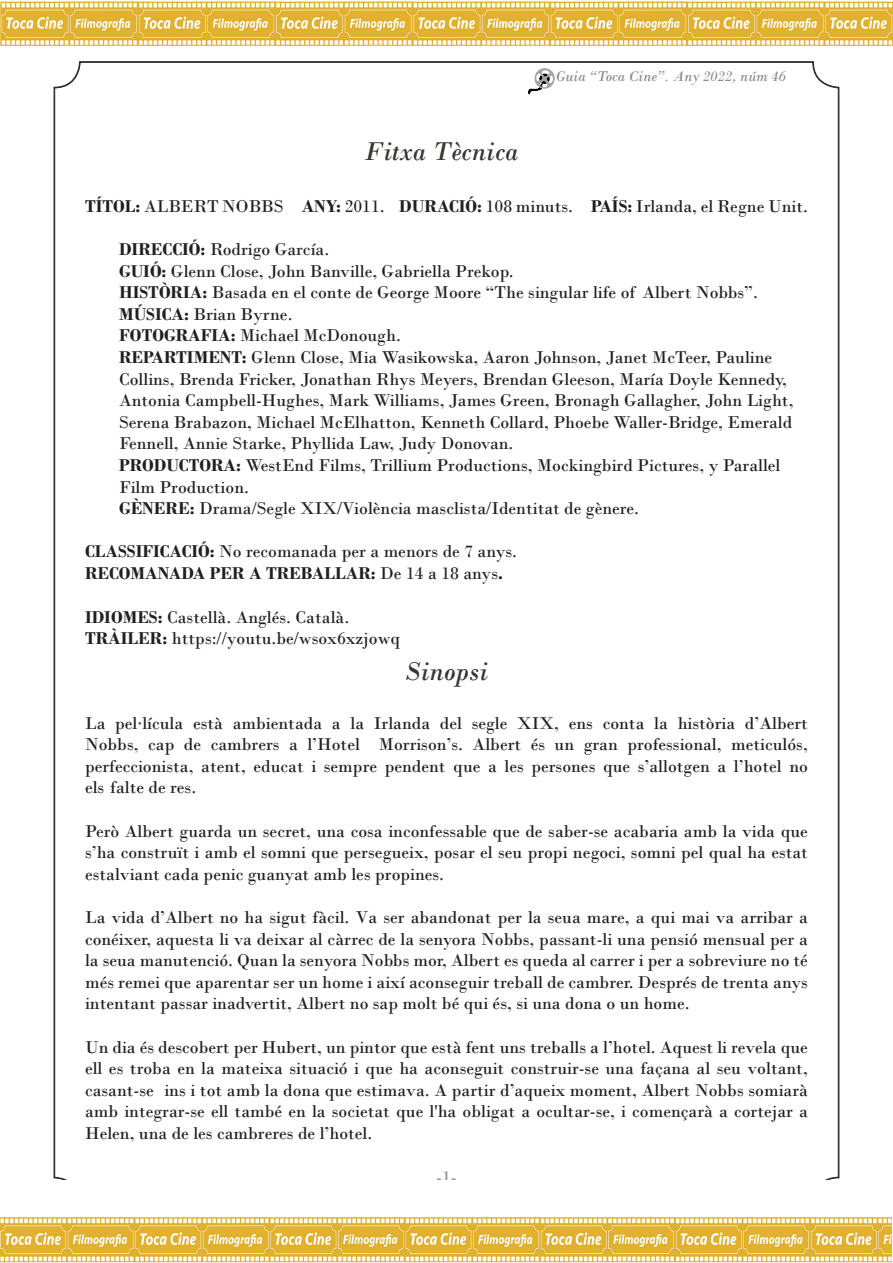
<style>
.page{position:relative;width:893px;height:1263px;background:#fff}
.page>*{position:absolute;margin:0;border:0;box-sizing:border-box;transform-origin:0 0}
.t1{font:italic 27px "Bodoni";color:#3b3532}
.t2{font:18px/21.6px "Bodoni";color:#231f20;text-align:justify}
.t3{font:700 18px "Bodoni";color:#231f20}
.t4{font:18px "Bodoni";color:#8a8c8f}
.t5{font:italic 15px "Bodoni";color:#8a8c8f}
.s1{font-weight:700}
.s2{font-weight:400}
</style>
<div class="page">
<img style="left:0;top:1px;width:893px;height:45px">
<img style="left:0;top:1217px;width:892px;height:46px">
<p class="t1" style="left:365px;top:136px;width:155px">Fitxa Tècnica</p>
<p class="t5" style="left:556px;top:67px;width:232px">Guia “Toca Cine”. Any 2022, núm 46</p>
<p class="t2" style="left:85px;top:195px;width:724px"><span class="s1">TÍTOL:</span> ALBERT NOBBS <span class="s1">ANY:</span> 2011. <span class="s1">DURACIÓ:</span> 108 minuts. <span class="s1">PAÍS:</span> Irlanda, el Regne Unit.</p>
<p class="t2" style="left:119px;top:238px;width:212px"><span class="s1">DIRECCIÓ:</span> Rodrigo García.</p>
<p class="t2" style="left:119px;top:260px;width:396px"><span class="s1">GUIÓ:</span> Glenn Close, John Banville, Gabriella Prekop.</p>
<p class="t2" style="left:119px;top:282px;width:640px"><span class="s1">HISTÒRIA:</span> Basada en el conte de George Moore “The singular life of Albert Nobbs”.</p>
<p class="t2" style="left:119px;top:303px;width:175px"><span class="s1">MÚSICA:</span> Brian Byrne.</p>
<p class="t2" style="left:119px;top:325px;width:283px"><span class="s1">FOTOGRAFIA:</span> Michael McDonough.</p>
<p class="t2" style="left:119px;top:346px;width:676px;text-align:left"><span class="s1">REPARTIMENT:</span> Glenn Close, Mia Wasikowska, Aaron Johnson, Janet McTeer, Pauline Collins, Brenda Fricker, Jonathan Rhys Meyers, Brendan Gleeson, María Doyle Kennedy, Antonia Campbell-Hughes, Mark Williams, James Green, Bronagh Gallagher, John Light, Serena Brabazon, Michael McElhatton, Kenneth Collard, Phoebe Waller-Bridge, Emerald Fennell, Annie Starke, Phyllida Law, Judy Donovan.</p>
<p class="t2" style="left:119px;top:454px;width:663px"><span class="s1">PRODUCTORA:</span> WestEnd Films, Trillium Productions, Mockingbird Pictures, y Parallel<br>Film Production.</p>
<p class="t2" style="left:119px;top:498px;width:522px"><span class="s1">GÈNERE:</span> Drama/Segle XIX/Violència masclista/Identitat de gènere.</p>
<p class="t2" style="left:85px;top:541px;width:434px"><span class="s1">CLASSIFICACIÓ:</span> No recomanada per a menors de 7 anys.</p>
<p class="t3" style="left:85px;top:562px;width:419px">RECOMANADA PER A TREBALLAR: <span class="s2">De 14 a 18 anys</span>.</p>
<p class="t2" style="left:85px;top:606px;width:317px"><span class="s1">IDIOMES:</span> Castellà. Anglés. Català.<br><span class="s1">TRÀILER:</span> https://youtu.be/wsox6xzjowq</p>
<p class="t1" style="left:405px;top:655px;width:85px">Sinopsi</p>
<p class="t2" style="left:85px;top:712px;width:724px">La pel·lícula està ambientada a la Irlanda del segle XIX, ens conta la història d’Albert Nobbs, cap de cambrers a l’Hotel Morrison’s. Albert és un gran professional, meticulós, perfeccionista, atent, educat i sempre pendent que a les persones que s’allotgen a l’hotel no els falte de res.</p>
<p class="t2" style="left:85px;top:820px;width:724px">Però Albert guarda un secret, una cosa inconfessable que de saber-se acabaria amb la vida que s’ha construït i amb el somni que persegueix, posar el seu propi negoci, somni pel qual ha estat estalviant cada penic guanyat amb les propines.</p>
<p class="t2" style="left:85px;top:906px;width:724px">La vida d’Albert no ha sigut fàcil. Va ser abandonat per la seua mare, a qui mai va arribar a conéixer, aquesta li va deixar al càrrec de la senyora Nobbs, passant-li una pensió mensual per a la seua manutenció. Quan la senyora Nobbs mor, Albert es queda al carrer i per a sobreviure no té més remei que aparentar ser un home i així aconseguir treball de cambrer. Després de trenta anys intentant passar inadvertit, Albert no sap molt bé qui és, si una dona o un home.</p>
<p class="t2" style="left:85px;top:1036px;width:724px">Un dia és descobert per Hubert, un pintor que està fent uns treballs a l’hotel. Aquest li revela que ell es troba en la mateixa situació i que ha aconseguit construir-se una façana al seu voltant, casant-se ins i tot amb la dona que estimava. A partir d’aqueix moment, Albert Nobbs somiarà amb integrar-se ell també en la societat que l'ha obligat a ocultar-se, i començarà a cortejar a Helen, una de les cambreres de l’hotel.</p>
<p class="t4" style="left:436px;top:1166px;width:22px">-1-</p>
</div>
